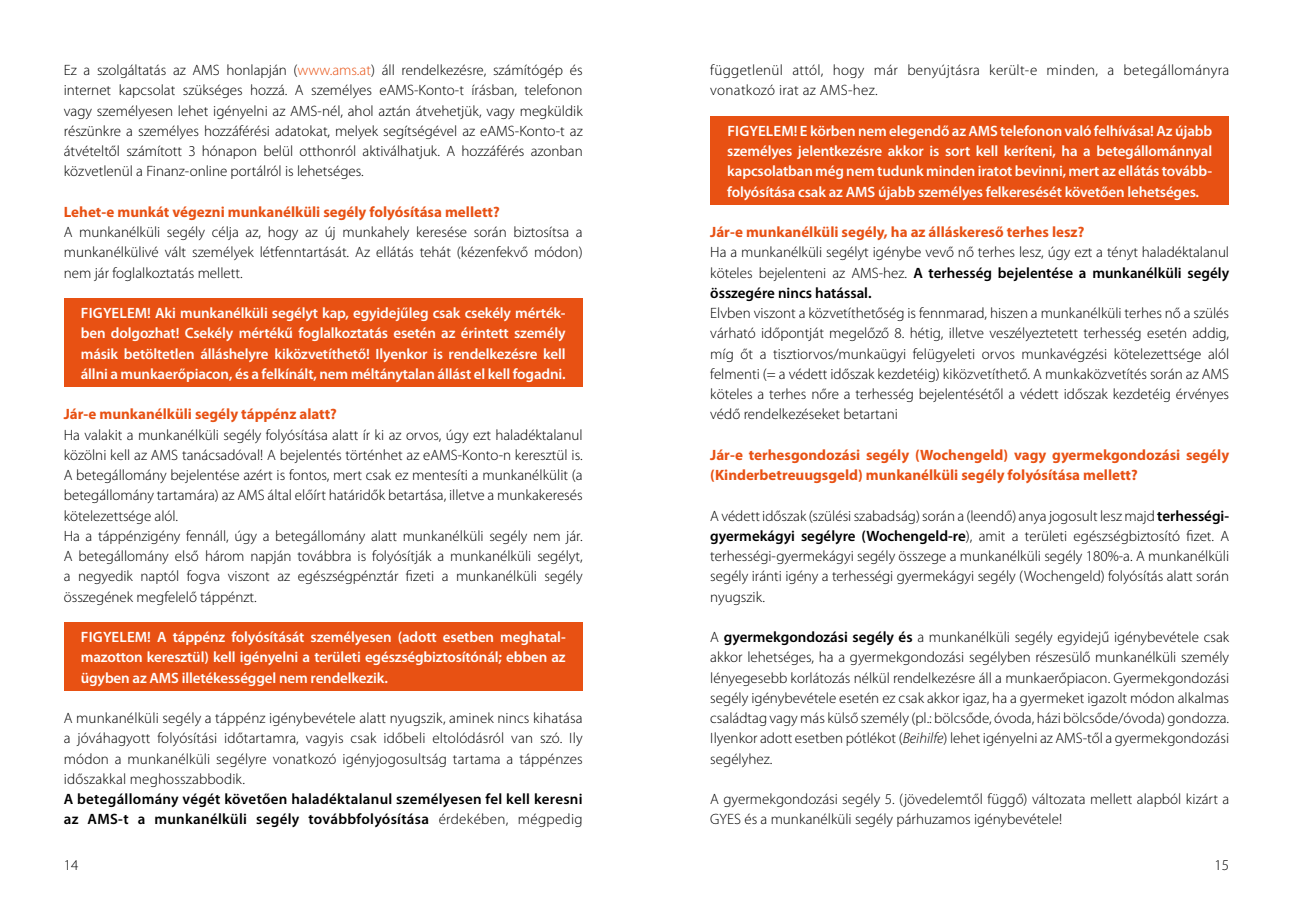
<style>
.page{position:relative;width:1293px;height:910px;background:#fff}
.page>*{position:absolute;margin:0;border:0;box-sizing:border-box;transform-origin:0 0}
.t1{font:300 15px/20.2px "Myriad Pro";color:#000;text-align:justify}
.t2{font:600 15px/20.2px "Myriad Pro";letter-spacing:-.01em;color:#fff;text-align:justify}
.t3{font:700 15px/20.2px "Myriad Pro";color:#e85113}
.t4{font:600 15px/20.2px "Myriad Pro";letter-spacing:.02em;color:#000}
.t5{font:300 15px/20.2px "Myriad Pro";letter-spacing:.02em;color:#000}
.s1{color:#e85113}
.s2{font-weight:300}
.s3{font-weight:600}
.s4{font-style:italic}
</style>
<div class="page">
<div style="left:64px;top:298px;width:519px;height:89px;background:#e85113"></div>
<div style="left:64px;top:622px;width:519px;height:69px;background:#e85113"></div>
<div style="left:710px;top:116px;width:519px;height:89px;background:#e85113"></div>
<p class="t1" style="left:64px;top:60px;width:520px">Ez a szolgáltatás az AMS honlapján (<span class="s1">www.ams.at</span>) áll rendelkezésre, számítógép és internet kapcsolat szükséges hozzá. A személyes eAMS-Konto-t írásban, telefonon vagy személyesen lehet igényelni az AMS-nél, ahol aztán átvehetjük, vagy megküldik részünkre a személyes hozzáférési adatokat, melyek segítségével az eAMS-Konto-t az átvételtől számított 3 hónapon belül otthonról aktiválhatjuk. A hozzáférés azonban közvetlenül a Finanz-online portálról is lehetséges.</p>
<p class="t3" style="left:64px;top:201px;width:437px">Lehet-e munkát végezni munkanélküli segély folyósítása mellett?</p>
<p class="t1" style="left:64px;top:222px;width:520px">A munkanélküli segély célja az, hogy az új munkahely keresése során biztosítsa a munkanélkülivé vált személyek létfenntartását. Az ellátás tehát (kézenfekvő módon) nem jár foglalkoztatás mellett.</p>
<p class="t2" style="left:81px;top:302px;width:486px">FIGYELEM! Aki munkanélküli segélyt kap, egyidejűleg csak csekély mérték&shy;ben dolgozhat! Csekély mértékű foglalkoztatás esetén az érintett személy másik betöltetlen álláshelyre kiközvetíthető! Ilyenkor is rendelkezésre kell állni a munkaerőpiacon, és a felkínált, nem méltánytalan állást el kell fogadni.</p>
<p class="t3" style="left:64px;top:404px;width:275px">Jár-e munkanélküli segély táppénz alatt?</p>
<p class="t1" style="left:64px;top:424px;width:520px;text-align:left">Ha valakit a munkanélküli segély folyósítása alatt ír ki az orvos, úgy ezt haladéktalanul közölni kell az AMS tanácsadóval! A bejelentés történhet az eAMS-Konto-n keresztül is.<br>A betegállomány bejelentése azért is fontos, mert csak ez mentesíti a munkanélkülit (a betegállomány tartamára) az AMS által előírt határidők betartása, illetve a munkakeresés kötelezettsége alól.<br>Ha a táppénzigény fennáll, úgy a betegállomány alatt munkanélküli segély nem jár.<br>A betegállomány első három napján továbbra is folyósítják a munkanélküli segélyt, a negyedik naptól fogva viszont az egészségpénztár fizeti a munkanélküli segély összegének megfelelő táppénzt.</p>
<p class="t2" style="left:81px;top:626px;width:486px">FIGYELEM! A táppénz folyósítását személyesen (adott esetben meghatal&shy;mazotton keresztül) kell igényelni a területi egészségbiztosítónál; ebben az ügyben az AMS illetékességgel nem rendelkezik.</p>
<p class="t1" style="left:64px;top:708px;width:520px">A munkanélküli segély a táppénz igénybevétele alatt nyugszik, aminek nincs kihatása a jóváhagyott folyósítási időtartamra, vagyis csak időbeli eltolódásról van szó. Ily módon a munkanélküli segélyre vonatkozó igényjogosultság tartama a táppénzes időszakkal meghosszabbodik.</p>
<p class="t4" style="left:64px;top:788px;width:520px">A betegállomány végét követően haladéktalanul személyesen fel kell keresni az AMS-t a munkanélküli segély továbbfolyósítása <span class="s2">érdekében, mégpedig</span></p>
<p class="t5" style="left:710px;top:60px;width:520px">függetlenül attól, hogy már benyújtásra került-e minden, a betegállományra vonatkozó irat az AMS-hez.</p>
<p class="t2" style="left:727px;top:120px;width:486px">FIGYELEM! E körben nem elegendő az AMS telefonon való felhívása! Az újabb személyes jelentkezésre akkor is sort kell keríteni, ha a betegállománnyal kapcsolatban még nem tudunk minden iratot bevinni, mert az ellátás tovább&shy;folyósítása csak az AMS újabb személyes felkeresését követően lehetséges.</p>
<p class="t3" style="left:710px;top:221px;width:375px">Jár-e munkanélküli segély, ha az álláskereső terhes lesz?</p>
<p class="t1" style="left:710px;top:242px;width:520px">Ha a munkanélküli segélyt igénybe vevő nő terhes lesz, úgy ezt a tényt haladéktalanul köteles bejelenteni az AMS-hez. <span class="s3">A terhesség bejelentése a munkanélküli segély összegére nincs hatással.</span></p>
<p class="t1" style="left:710px;top:303px;width:520px">Elvben viszont a közvetíthetőség is fennmarad, hiszen a munkanélküli terhes nő a szülés várható időpontját megelőző 8. hétig, illetve veszélyeztetett terhesség esetén addig, míg őt a tisztiorvos/munkaügyi felügyeleti orvos munkavégzési kötelezettsége alól felmenti (= a védett időszak kezdetéig) kiközvetíthető. A munkaközvetítés során az AMS köteles a terhes nőre a terhesség bejelentésétől a védett időszak kezdetéig érvényes védő rendelkezéseket betartani</p>
<p class="t3" style="left:710px;top:444px;width:520px">Jár-e terhesgondozási segély (Wochengeld) vagy gyermekgondozási segély (Kinderbetreuugsgeld) munkanélküli segély folyósítása mellett?</p>
<p class="t1" style="left:710px;top:505px;width:520px">A védett időszak (szülési szabadság) során a (leendő) anya jogosult lesz majd <span class="s3">terhességi&shy;gyermekágyi segélyre (Wochengeld-re</span>), amit a területi egészségbiztosító fizet. A terhességi-gyermekágyi segély összege a munkanélküli segély 180%-a. A munkanélküli segély iránti igény a terhességi gyermekágyi segély (Wochengeld) folyósítás alatt során nyugszik.</p>
<p class="t1" style="left:710px;top:627px;width:520px">A <span class="s3">gyermekgondozási segély és</span> a munkanélküli segély egyidejű igénybevétele csak akkor lehetséges, ha a gyermekgondozási segélyben részesülő munkanélküli személy lényegesebb korlátozás nélkül rendelkezésre áll a munkaerőpiacon. Gyermekgondozási segély igénybevétele esetén ez csak akkor igaz, ha a gyermeket igazolt módon alkalmas családtag vagy más külső személy (pl.: bölcsőde, óvoda, házi bölcsőde/óvoda) gondozza.<br>Ilyenkor adott esetben pótlékot (<span class="s4">Beihilfe</span>) lehet igényelni az AMS-től a gyermekgondozási segélyhez.</p>
<p class="t1" style="left:710px;top:789px;width:520px">A gyermekgondozási segély 5. (jövedelemtől függő) változata mellett alapból kizárt a<br>GYES és a munkanélküli segély párhuzamos igénybevétele!</p>
<p class="t1" style="left:64px;top:854px;width:16px">14</p>
<p class="t1" style="left:1214px;top:854px;width:16px">15</p>
</div>
